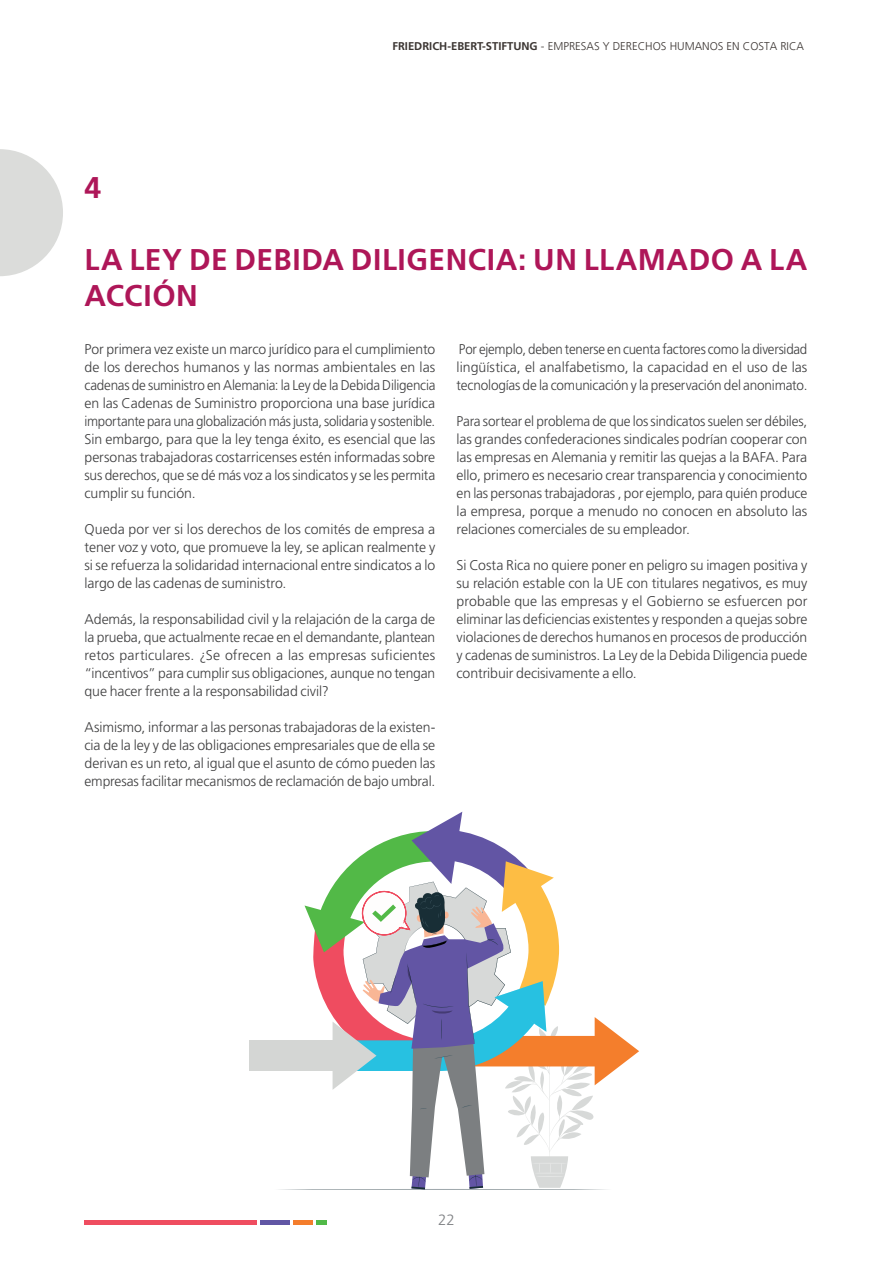
<style>
.page{position:relative;width:893px;height:1263px;background:#fff}
.page>*{position:absolute;margin:0;border:0;box-sizing:border-box;transform-origin:0 0}
.Capítulo_H4__20__-_c{font:700 30px/36px "Frutiger LT Pro";letter-spacing:.02em;color:#ae1658}
.t1{font:300 15px "Frutiger LT";color:#808285}
.Texto_general_justif{font:300 14.1px/18px "Frutiger LT Pro";letter-spacing:-.01em;color:#3e3e3f;text-align:justify}
.Texto_general_justif-2{font:300 14.1px/18px "Frutiger LT Pro";letter-spacing:-.01em;color:#3e3e3f;text-align:justify;scale:.96 1}
.Texto_general_justif-3{font:300 14.1px/18px "Frutiger LT Pro";letter-spacing:-.01em;color:#3e3e3f;text-align:justify;scale:.95 1}
.t2{font:300 11.25px "Frutiger LT";color:#3b3532}
.s1{font-family:"Frutiger LT Pro";font-weight:700}
</style>
<div class="page">
<svg style="left:0;top:149px;width:63px;height:127px"></svg>
<div style="left:249px;top:1040px;width:92px;height:31px;background:#d4d6d4"></div>
<svg style="left:279px;top:812px;width:360px;height:378px"></svg>
<div style="left:85px;top:1220px;width:172px;height:5px;background:#ef4d60"></div>
<div style="left:260px;top:1220px;width:30px;height:5px;background:#6156a4"></div>
<div style="left:293px;top:1220px;width:20px;height:5px;background:#f47d2c"></div>
<div style="left:316px;top:1220px;width:11px;height:5px;background:#51b948"></div>
<p class="Capítulo_H4__20__-_c" style="left:85px;top:170px;width:18px">4</p>
<p class="t2" style="left:392px;top:39px;width:413px"><span class="s1">FRIEDRICH-EBERT-STIFTUNG</span> - EMPRESAS Y DERECHOS HUMANOS EN COSTA RICA</p>
<p class="Capítulo_H4__20__-_c" style="left:85px;top:242px;width:724px">LA LEY DE DEBIDA DILIGENCIA: UN LLAMADO A LA<br>ACCIÓN</p>
<p class="Texto_general_justif" style="left:85px;top:340px;width:352px">Por primera vez existe un marco jurídico para el cumplimiento de los derechos humanos y las normas ambientales en las cadenas de suministro en Alemania: la Ley de la Debida Diligencia en las Cadenas de Suministro proporciona una base jurídica importante para una globalización más justa, solidaria y sostenible.<br>Sin embargo, para que la ley tenga éxito, es esencial que las personas trabajadoras costarricenses estén informadas sobre sus derechos, que se dé más voz a los sindicatos y se les permita cumplir su función.</p>
<p class="Texto_general_justif" style="left:85px;top:520px;width:352px">Queda por ver si los derechos de los comités de empresa a tener voz y voto, que promueve la ley, se aplican realmente y si se refuerza la solidaridad internacional entre sindicatos a lo largo de las cadenas de suministro.</p>
<p class="Texto_general_justif" style="left:85px;top:610px;width:352px">Además, la responsabilidad civil y la relajación de la carga de la prueba, que actualmente recae en el demandante, plantean retos particulares. ¿Se ofrecen a las empresas suficientes “incentivos” para cumplir sus obligaciones, aunque no tengan que hacer frente a la responsabilidad civil?</p>
<p class="Texto_general_justif" style="left:85px;top:718px;width:352px">Asimismo, informar a las personas trabajadoras de la existen&shy;cia de la ley y de las obligaciones empresariales que de ella se derivan es un reto, al igual que el asunto de cómo pueden las empresas facilitar mecanismos de reclamación de bajo umbral.</p>
<p class="Texto_general_justif-3" style="left:457px;top:340px;width:371px">Por ejemplo, deben tenerse en cuenta factores como la diversidad lingüística, el analfabetismo, la capacidad en el uso de las tecnologías de la comunicación y la preservación del anonimato.</p>
<p class="Texto_general_justif-2" style="left:457px;top:412px;width:367px">Para sortear el problema de que los sindicatos suelen ser débiles, las grandes confederaciones sindicales podrían cooperar con las empresas en Alemania y remitir las quejas a la BAFA. Para ello, primero es necesario crear transparencia y conocimiento en las personas trabajadoras , por ejemplo, para quién produce la empresa, porque a menudo no conocen en absoluto las relaciones comerciales de su empleador.</p>
<p class="Texto_general_justif" style="left:457px;top:556px;width:352px">Si Costa Rica no quiere poner en peligro su imagen positiva y su relación estable con la UE con titulares negativos, es muy probable que las empresas y el Gobierno se esfuercen por eliminar las deficiencias existentes y responden a quejas sobre violaciones de derechos humanos en procesos de producción y cadenas de suministros. La Ley de la Debida Diligencia puede contribuir decisivamente a ello.</p>
<p class="t1" style="left:438px;top:1211px;width:18px">22</p>
</div>
